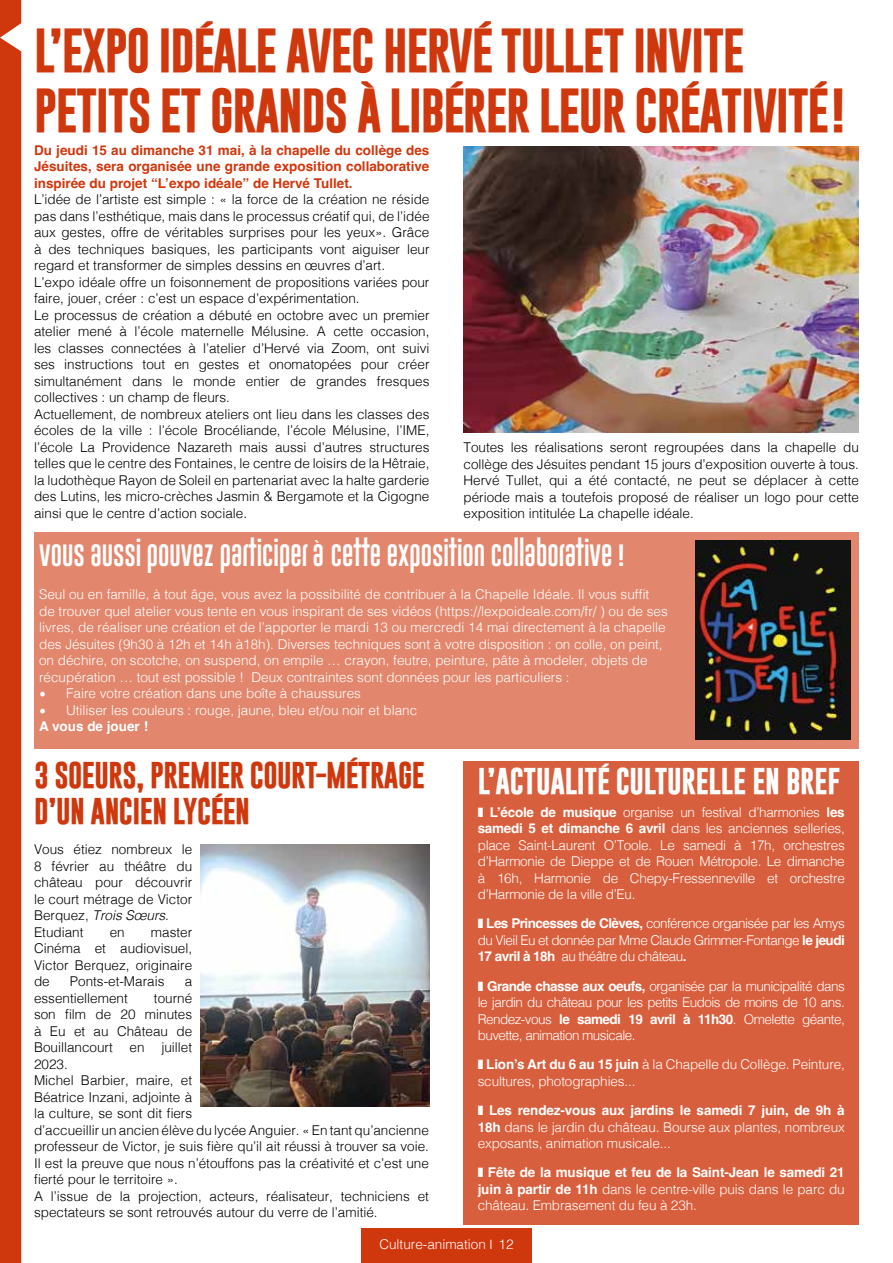
<style>
.page{position:relative;width:893px;height:1263px;background:#fff}
.page>*{position:absolute;margin:0;border:0;box-sizing:border-box;transform-origin:0 0}
.t1{font:700 45px/60px "Gobold";letter-spacing:-.03em;color:#cf370d}
.t2{font:700 27px/36px "Gobold";letter-spacing:-.02em;color:#cf370d}
.t3{font:700 27px "Gobold";letter-spacing:-.01em;color:#fff}
.t4{font:22.5px "Gobold Uplow";color:#fff}
.t5{font:300 13.5px/16.5px "Helvetica";color:#000}
.t6{font:300 13.5px/16.5px "Helvetica";color:#fff;text-align:justify}
.t7{font:700 13.5px/16.5px "Helvetica";color:#cf370d;text-align:justify}
.s1{font-family:"Minion Pro";font-weight:400;font-size:18px}
.s2{font-weight:700}
.s3{font-style:italic}
</style>
<div class="page">
<div style="left:361px;top:1229px;width:170px;height:34px;background:#cf370d"></div>
<div style="left:0;top:0;width:21px;height:1263px;background:#cf370d"></div>
<div style="left:34px;top:531px;width:824px;height:217px;background:#e2876d"></div>
<img style="left:463px;top:147px;width:396px;height:285px">
<img style="left:695px;top:540px;width:156px;height:199px">
<img style="left:201px;top:844px;width:228px;height:262px">
<div style="left:463px;top:762px;width:396px;height:463px;background:#d85f3d"></div>
<h1 class="t1" style="left:34px;top:21px;width:812px">L’EXPO IDÉALE AVEC HERVÉ TULLET INVITE<br>PETITS ET GRANDS À LIBÉRER LEUR CRÉATIVITÉ!</h1>
<p class="t7" style="left:34px;top:143px;width:397px">Du jeudi 15 au dimanche 31 mai, à la chapelle du collège des Jésuites, sera organisée une grande exposition collaborative inspirée du projet “L’expo idéale” de Hervé Tullet.</p>
<p class="t5" style="left:34px;top:190px;width:397px">L’idée de l’artiste est simple : « la force de la création ne réside pas dans l’esthétique, mais dans le processus créatif qui, de l’idée aux gestes, offre de véritables surprises pour les yeux». Grâce à des techniques basiques, les participants vont aiguiser leur regard et transformer de simples dessins en œuvres d’art.<br>L’expo idéale offre un foisonnement de propositions variées pour faire, jouer, créer : c’est un espace d’expérimentation.<br>Le processus de création a débuté en octobre avec un premier atelier mené à l’école maternelle Mélusine. A cette occasion, les classes connectées à l’atelier d’Hervé via Zoom, ont suivi ses instructions tout en gestes et onomatopées pour créer simultanément dans le monde entier de grandes fresques collectives : un champ de fleurs.<br>Actuellement, de nombreux ateliers ont lieu dans les classes des écoles de la ville : l’école Brocéliande, l’école Mélusine, l’IME, l’école La Providence Nazareth mais aussi d’autres structures telles que le centre des Fontaines, le centre de loisirs de la Hêtraie, la ludothèque Rayon de Soleil en partenariat avec la halte garderie des Lutins, les micro-crèches Jasmin &amp; Bergamote et la Cigogne ainsi que le centre d’action sociale.</p>
<p class="t5" style="left:463px;top:438px;width:397px;text-align:justify">Toutes les réalisations seront regroupées dans la chapelle du collège des Jésuites pendant 15 jours d’exposition ouverte à tous.<br>Hervé Tullet, qui a été contacté, ne peut se déplacer à cette période mais a toutefois proposé de réaliser un logo pour cette exposition intitulée La chapelle idéale.</p>
<h3 class="t4" style="left:39px;top:538px;width:587px">VOUS AUSSI POUVEZ PARTICIPER À CETTE EXPOSITION COLLABORATIVE !</h3>
<p class="t6" style="left:39px;top:585px;width:630px;text-align:left">Seul ou en famille, à tout âge, vous avez la possibilité de contribuer à la Chapelle Idéale. Il vous suffit de trouver quel atelier vous tente en vous inspirant de ses vidéos (https://lexpoideale.com/fr/ ) ou de ses livres, de réaliser une création et de l’apporter le mardi 13 ou mercredi 14 mai directement à la chapelle des Jésuites (9h30 à 12h et 14h à18h). Diverses techniques sont à votre disposition : on colle, on peint, on déchire, on scotche, on suspend, on empile … crayon, feutre, peinture, pâte à modeler, objets de récupération … tout est possible ! Deux contraintes sont données pour les particuliers :</p>
<p class="t6" style="left:39px;top:684px;width:323px"><span class="s1">•</span> Faire votre création dans une boîte à chaussures</p>
<p class="t6" style="left:39px;top:701px;width:380px"><span class="s1">•</span> Utiliser les couleurs : rouge, jaune, bleu et/ou noir et blanc<br><span class="s2">A vous de jouer !</span></p>
<h2 class="t2" style="left:34px;top:757px;width:392px">3 SOEURS, PREMIER COURT-MÉTRAGE<br>D’UN ANCIEN LYCÉEN</h2>
<h2 class="t3" style="left:478px;top:763px;width:364px">L’ACTUALITÉ CULTURELLE EN BREF</h2>
<p class="t6" style="left:478px;top:802px;width:369px;text-indent:12px"><span class="s2">L’école de musique</span> organise un festival d’harmonies <span class="s2">les samedi 5 et dimanche 6 avril</span> dans les anciennes selleries, place Saint-Laurent O’Toole. Le samedi à 17h, orchestres d’Harmonie de Dieppe et de Rouen Métropole. Le dimanche à 16h, Harmonie de Chepy-Fressenneville et orchestre d’Harmonie de la ville d’Eu.</p>
<p class="t6" style="left:478px;top:914px;width:369px;text-indent:9px"><span class="s2">Les Princesses de Clèves,</span> conférence organisée par les Amys du Vieil Eu et donnée par Mme Claude Grimmer-Fontange <span class="s2">le jeudi 17 avril à 18h</span> au théâtre du château<span class="s2">.</span></p>
<p class="t6" style="left:478px;top:976px;width:369px;text-indent:9px"><span class="s2">Grande chasse aux oeufs,</span> organisée par la municipalité dans le jardin du château pour les petits Eudois de moins de 10 ans.<br>Rendez-vous <span class="s2">le samedi 19 avril à 11h30</span>. Omelette géante, buvette, animation musicale.</p>
<p class="t6" style="left:478px;top:1055px;width:369px;text-indent:9px"><span class="s2">Lion’s Art du 6 au 15 juin</span> à la Chapelle du Collège. Peinture, scultures, photographies...</p>
<p class="t6" style="left:478px;top:1101px;width:369px;text-indent:11px"><span class="s2">Les rendez-vous aux jardins le samedi 7 juin, de 9h à 18h</span> dans le jardin du château. Bourse aux plantes, nombreux exposants, animation musicale...</p>
<p class="t6" style="left:478px;top:1163px;width:369px;text-indent:10px"><span class="s2">Fête de la musique et feu de la Saint-Jean le samedi 21 juin à partir de 11h</span> dans le centre-ville puis dans le parc du château. Embrasement du feu à 23h.</p>
<p class="t5" style="left:34px;top:840px;width:160px">Vous étiez nombreux le<br>8 février au théâtre du château pour découvrir le court métrage de Victor<br>Berquez, <span class="s3">Trois Sœurs</span>.<br>Etudiant</p>
<p class="t5" style="left:34px;top:923px;width:160px;text-align:justify;text-indent:117px">master Cinéma et audiovisuel, Victor Berquez, originaire de</p>
<p class="t5" style="left:110px;top:923px;width:17px">en</p>
<p class="t5" style="left:70px;top:972px;width:96px">Ponts-et-Marais</p>
<p class="t5" style="left:185px;top:972px;width:9px">a</p>
<p class="t5" style="left:34px;top:989px;width:95px">essentiellement</p>
<p class="t5" style="left:34px;top:989px;width:396px;text-indent:120px">tourné<br>son film de 20 minutes<br>à Eu et au Château de<br>Bouillancourt en juillet<br>2023.<br>Michel Barbier, maire, et<br>Béatrice Inzani, adjointe à<br>la culture, se sont dit fiers<br>d’accueillir un ancien élève du lycée Anguier. « En tant qu’ancienne professeur de Victor, je suis fière qu’il ait réussi à trouver sa voie.<br>Il est la preuve que nous n’étouffons pas la créativité et c’est une fierté pour le territoire ».<br>A l’issue de la projection, acteurs, réalisateur, techniciens et spectateurs se sont retrouvés autour du verre de l’amitié.</p>
<p class="t6" style="left:379px;top:1235px;width:136px">Culture-animation 12</p>
</div>
